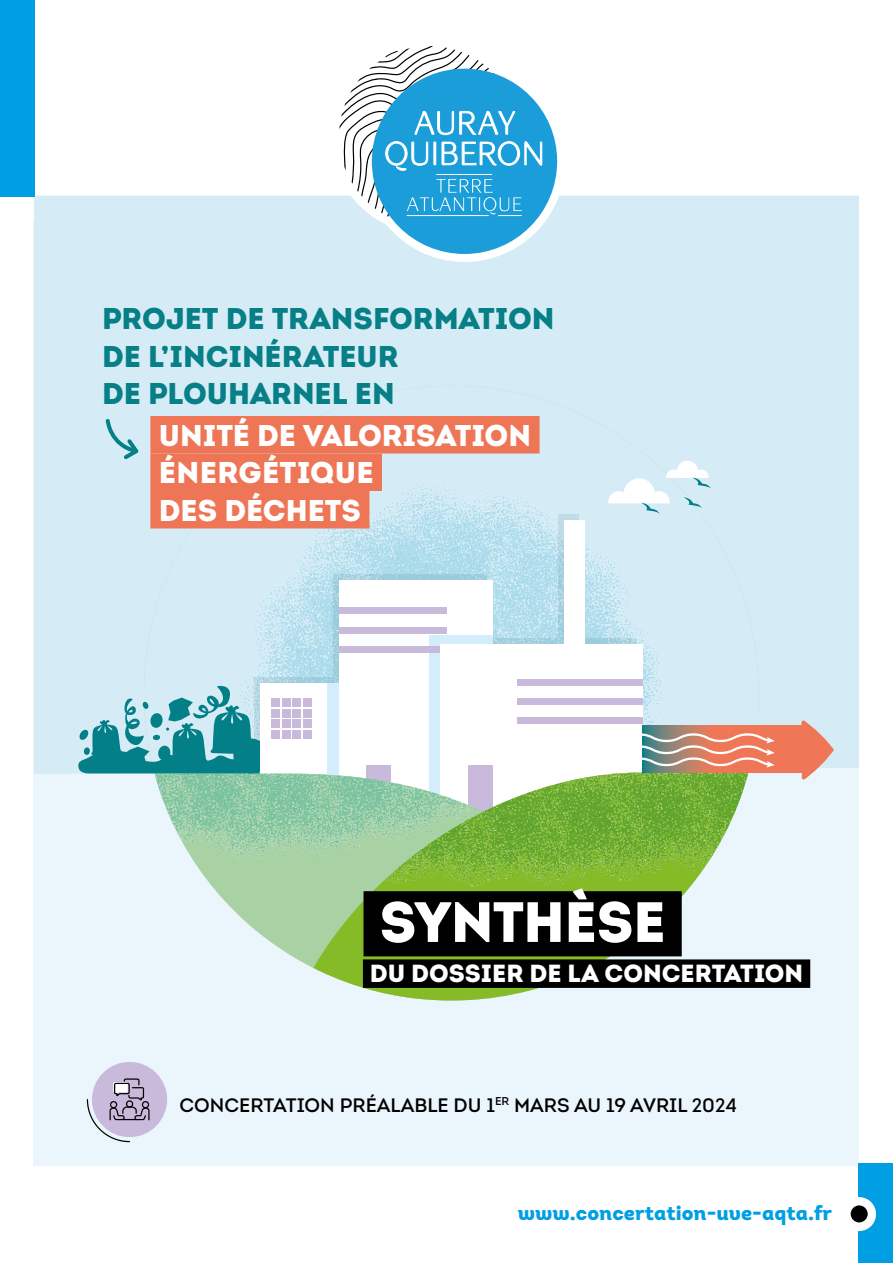
<style>
.page{position:relative;width:893px;height:1263px;background:#fff}
.page>*{position:absolute;margin:0;border:0;box-sizing:border-box;transform-origin:0 0}
.t1{font:56.7px "Intro Black Alt";letter-spacing:-.005em;color:#fff}
.t2{font:30px/37.5px "Intro Black Alt";color:#067f86}
.t3{font:30px/37.5px "Intro Black Alt";color:#fff}
.t4{font:24.75px "Intro Black Alt";color:#fff}
.t5{font:20.55px "Intro Black Alt";color:#009fe3}
.t6{font:19.5px "Intro Regular Alt";color:#000}
</style>
<div class="page">
<div style="left:34px;top:221px;width:825px;height:944px;background:#eaf6fb"></div>
<div style="left:34px;top:196px;width:825px;height:578px;background:#d5ecf6"></div>
<div style="left:0;top:0;width:34px;height:196px;background:#009fe3"></div>
<div style="left:859px;top:1164px;width:34px;height:99px;background:#009fe3"></div>
<div style="left:842px;top:1197px;width:34px;height:34px;background:#fff;border-radius:50%"></div>
<div style="left:851px;top:1205px;width:17px;height:17px;background:#000;border-radius:50%"></div>
<div style="left:144px;top:386px;width:615px;height:614px;background:#d5ecf6;border-radius:307px"></div>
<img style="left:240px;top:484px;width:422px;height:290px">
<svg style="left:558px;top:514px;width:21px;height:124px"></svg>
<svg style="left:254px;top:677px;width:67px;height:97px"></svg>
<svg style="left:321px;top:677px;width:12px;height:6px"></svg>
<svg style="left:333px;top:574px;width:154px;height:109px"></svg>
<svg style="left:333px;top:601px;width:6px;height:7px"></svg>
<div style="left:333px;top:621px;width:108px;height:6px;background:#9bccdd"></div>
<svg style="left:333px;top:640px;width:6px;height:7px"></svg>
<div style="left:564px;top:520px;width:21px;height:130px;background:#fff"></div>
<div style="left:260px;top:683px;width:88px;height:98px;background:#fff"></div>
<div style="left:327px;top:683px;width:21px;height:98px;background:#d4edfc"></div>
<div style="left:271px;top:698px;width:9px;height:9px;background:#c9b9db"></div>
<div style="left:282px;top:698px;width:8px;height:9px;background:#c9b9db"></div>
<div style="left:293px;top:698px;width:8px;height:9px;background:#c9b9db"></div>
<div style="left:303px;top:698px;width:9px;height:9px;background:#c9b9db"></div>
<div style="left:271px;top:709px;width:9px;height:8px;background:#c9b9db"></div>
<div style="left:282px;top:709px;width:8px;height:8px;background:#c9b9db"></div>
<div style="left:293px;top:709px;width:8px;height:8px;background:#c9b9db"></div>
<div style="left:303px;top:709px;width:9px;height:8px;background:#c9b9db"></div>
<div style="left:271px;top:719px;width:9px;height:9px;background:#c9b9db"></div>
<div style="left:282px;top:719px;width:8px;height:9px;background:#c9b9db"></div>
<div style="left:293px;top:719px;width:8px;height:9px;background:#c9b9db"></div>
<div style="left:303px;top:719px;width:9px;height:9px;background:#c9b9db"></div>
<div style="left:271px;top:730px;width:9px;height:8px;background:#c9b9db"></div>
<div style="left:282px;top:730px;width:8px;height:8px;background:#c9b9db"></div>
<div style="left:293px;top:730px;width:8px;height:8px;background:#c9b9db"></div>
<div style="left:303px;top:730px;width:9px;height:8px;background:#c9b9db"></div>
<div style="left:339px;top:580px;width:154px;height:220px;background:#fff"></div>
<div style="left:429px;top:635px;width:64px;height:165px;background:#d4edfc"></div>
<div style="left:339px;top:607px;width:108px;height:7px;background:#c9b9db"></div>
<div style="left:339px;top:627px;width:108px;height:6px;background:#c9b9db"></div>
<div style="left:339px;top:646px;width:108px;height:7px;background:#c9b9db"></div>
<div style="left:367px;top:765px;width:24px;height:34px;background:#c9b9db"></div>
<div style="left:440px;top:644px;width:202px;height:222px;background:#fff"></div>
<div style="left:468px;top:765px;width:25px;height:49px;background:#c9b9db"></div>
<div style="left:517px;top:679px;width:125px;height:7px;background:#c9b9db"></div>
<div style="left:517px;top:698px;width:125px;height:7px;background:#c9b9db"></div>
<div style="left:517px;top:718px;width:125px;height:6px;background:#c9b9db"></div>
<svg style="left:154px;top:774px;width:121px;height:171px"></svg>
<img style="left:155px;top:774px;width:120px;height:87px">
<svg style="left:275px;top:772px;width:484px;height:228px"></svg>
<img style="left:377px;top:772px;width:371px;height:115px">
<svg style="left:608px;top:461px;width:103px;height:53px"></svg>
<svg style="left:642px;top:725px;width:159px;height:47px"></svg>
<svg style="left:801px;top:720px;width:33px;height:60px"></svg>
<svg style="left:642px;top:733px;width:133px;height:35px"></svg>
<svg style="left:78px;top:685px;width:182px;height:88px"></svg>
<svg style="left:329px;top:110px;width:238px;height:154px"></svg>
<div style="left:372px;top:69px;width:185px;height:185px;background:#1b9dd9;border-radius:50%"></div>
<svg style="left:339px;top:46px;width:203px;height:180px"></svg>
<div style="left:363px;top:891px;width:319px;height:65px;background:#000"></div>
<div style="left:363px;top:959px;width:447px;height:29px;background:#000"></div>
<div style="left:92px;top:1062px;width:75px;height:75px;background:#c9b9db;border-radius:50%"></div>
<svg style="left:86px;top:1078px;width:64px;height:65px"></svg>
<div style="left:150px;top:416px;width:390px;height:37px;background:#ee7656"></div>
<div style="left:150px;top:453px;width:232px;height:38px;background:#ee7656"></div>
<div style="left:150px;top:491px;width:219px;height:37px;background:#ee7656"></div>
<svg style="left:104px;top:417px;width:38px;height:46px"></svg>
<p class="t2" style="left:102px;top:300px;width:454px">PROJET DE TRANSFORMATION<br>DE L’INCINÉRATEUR<br>DE PLOUHARNEL EN</p>
<p class="t3" style="left:159px;top:416px;width:374px">UNITÉ DE VALORISATION<br>ÉNERGÉTIQUE<br>DES DÉCHETS</p>
<h1 class="t1" style="left:380px;top:885px;width:288px">SYNTHÈSE</h1>
<p class="t4" style="left:370px;top:957px;width:435px">DU DOSSIER DE LA CONCERTATION</p>
<p class="t6" style="left:179px;top:1093px;width:559px">CONCERTATION PRÉALABLE DU 1<sup>ER</sup> MARS AU 19 AVRIL 2024</p>
<p class="t5" style="left:518px;top:1199px;width:316px">www.concertation-uve-aqta.fr</p>
</div>
